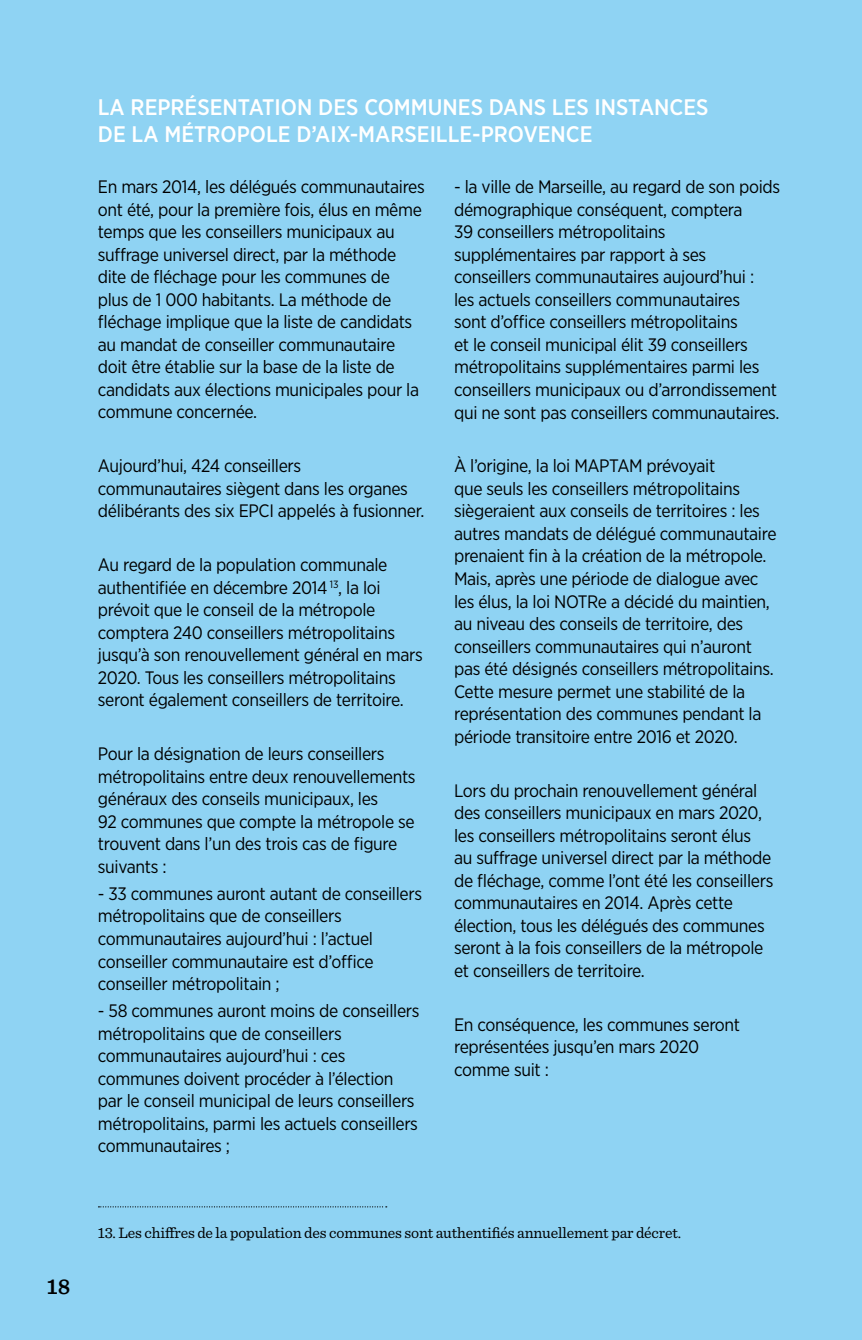
<style>
.page{position:relative;width:862px;height:1340px;background:#fff}
.page>*{position:absolute;margin:0;border:0;box-sizing:border-box;transform-origin:0 0}
.t1{font:500 22.5px/27px "Gotham Narrow";color:#fff}
.t2{font:600 22.5px "Sentinel";color:#000}
.t3{font:18px/22.5px "Gotham Narrow";letter-spacing:-.02em;color:#000}
.t4{font:15.75px "Sentinel";letter-spacing:-.01em;color:#000}
</style>
<div class="page">
<div style="left:0;top:0;width:861px;height:1339px;background:#8fd3f3"></div>
<svg style="left:98px;top:1206px;width:288px;height:1px"></svg>
<p class="t1" style="left:98px;top:93px;width:612px">LA REPRÉSENTATION DES COMMUNES DANS LES INSTANCES<br>DE LA MÉTROPOLE D’AIX-MARSEILLE-PROVENCE</p>
<p class="t3" style="left:98px;top:175px;width:328px">En mars 2014, les délégués communautaires ont été, pour la première fois, élus en même temps que les conseillers municipaux au suffrage universel direct, par la méthode dite de fléchage pour les communes de plus de 1 000 habitants. La méthode de fléchage implique que la liste de candidats au mandat de conseiller communautaire doit être établie sur la base de la liste de candidats aux élections municipales pour la commune concernée.</p>
<p class="t3" style="left:98px;top:454px;width:328px">Aujourd’hui, 424 conseillers communautaires siègent dans les organes délibérants des six EPCI appelés à fusionner.</p>
<p class="t3" style="left:98px;top:553px;width:326px">Au regard de la population communale authentifiée en décembre 2014 <sup>13</sup>, la loi prévoit que le conseil de la métropole comptera 240 conseillers métropolitains jusqu’à son renouvellement général en mars 2020. Tous les conseillers métropolitains seront également conseillers de territoire.</p>
<p class="t3" style="left:98px;top:742px;width:319px">Pour la désignation de leurs conseillers métropolitains entre deux renouvellements généraux des conseils municipaux, les<br>92 communes que compte la métropole se trouvent dans l’un des trois cas de figure suivants :</p>
<p class="t3" style="left:98px;top:882px;width:325px">- 33 communes auront autant de conseillers métropolitains que de conseillers communautaires aujourd’hui : l’actuel conseiller communautaire est d’office conseiller métropolitain ;</p>
<p class="t3" style="left:98px;top:999px;width:323px">- 58 communes auront moins de conseillers métropolitains que de conseillers communautaires aujourd’hui : ces communes doivent procéder à l’élection par le conseil municipal de leurs conseillers métropolitains, parmi les actuels conseillers communautaires ;</p>
<p class="t3" style="left:454px;top:175px;width:327px">- la ville de Marseille, au regard de son poids démographique conséquent, comptera<br>39 conseillers métropolitains supplémentaires par rapport à ses conseillers communautaires aujourd’hui :<br>les actuels conseillers communautaires<br>sont d’office conseillers métropolitains<br>et le conseil municipal élit 39 conseillers métropolitains supplémentaires parmi les conseillers municipaux ou d’arrondissement qui ne sont pas conseillers communautaires.</p>
<p class="t3" style="left:454px;top:454px;width:324px">À l’origine, la loi MAPTAM prévoyait<br>que seuls les conseillers métropolitains siègeraient aux conseils de territoires : les autres mandats de délégué communautaire prenaient fin à la création de la métropole.<br>Mais, après une période de dialogue avec les élus, la loi NOTRe a décidé du maintien, au niveau des conseils de territoire, des conseillers communautaires qui n’auront pas été désignés conseillers métropolitains.<br>Cette mesure permet une stabilité de la représentation des communes pendant la période transitoire entre 2016 et 2020.</p>
<p class="t3" style="left:454px;top:778px;width:320px">Lors du prochain renouvellement général des conseillers municipaux en mars 2020, les conseillers métropolitains seront élus au suffrage universel direct par la méthode de fléchage, comme l’ont été les conseillers communautaires en 2014. Après cette élection, tous les délégués des communes seront à la fois conseillers de la métropole et conseillers de territoire.</p>
<p class="t3" style="left:454px;top:1012px;width:287px">En conséquence, les communes seront représentées jusqu’en mars 2020 comme suit :</p>
<p class="t2" style="left:47px;top:1269px;width:25px">18</p>
<p class="t4" style="left:98px;top:1220px;width:584px">13. Les chiffres de la population des communes sont authentifiés annuellement par décret.</p>
</div>
